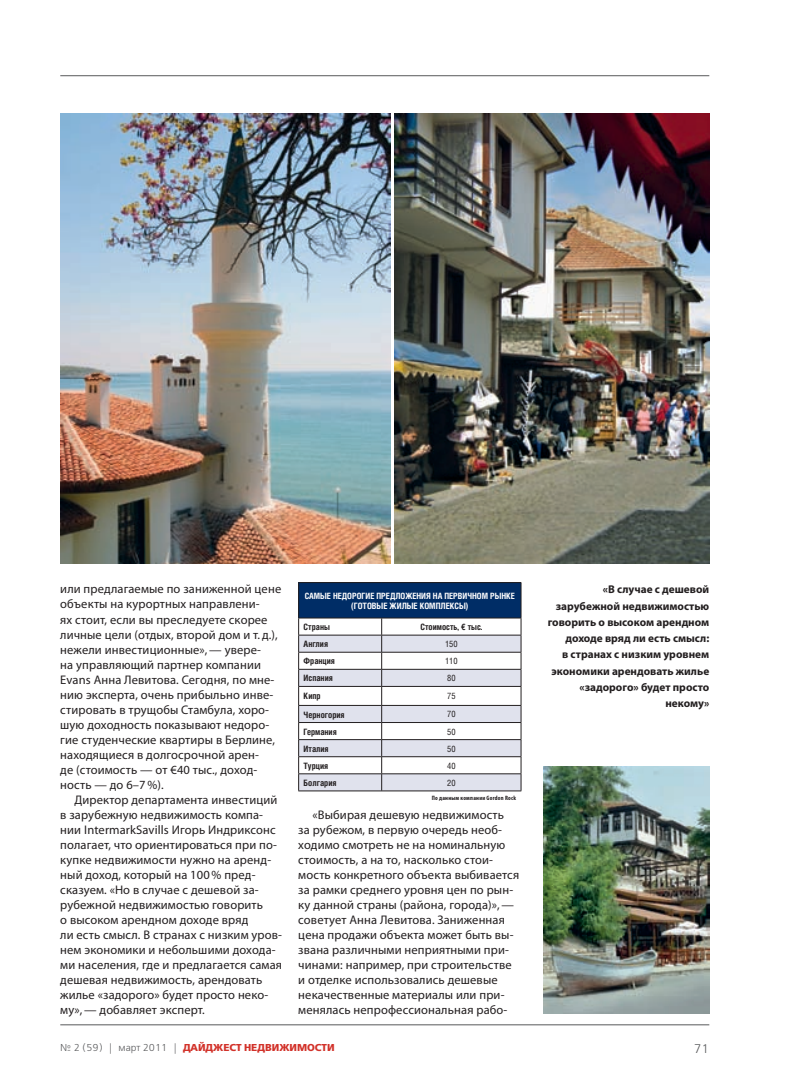
<style>
.page{position:relative;width:798px;height:1088px;background:#fff}
.page>*{position:absolute;margin:0;border:0;box-sizing:border-box;transform-origin:0 0}
.t1{font:12.5px/15px "Myriad Pro";letter-spacing:.01em;color:#231f20}
.t2{font:12.5px "Free Set Light C";color:#57585a}
.t3{font:700 11.25px/16.2px "Myriad Pro";color:#231f20;text-align:right}
.t4{font:10px "Free Set Bold C";color:#d2322a}
.t5{font:700 8.75px "Helios Cond";color:#231f20}
.t6{font:700 8.75px "Helios Cond";color:#fff}
.t7{font:8.75px "Helios Cond";color:#231f20}
.t8{font:700 8.62px "Helios Cond";color:#fff}
.t9{font:700 condensed 6.25px "Myriad Pro";letter-spacing:.04em;color:#231f20}
.s1{font-family:"Free Set Light C";color:#57585a}
</style>
<div class="page">
<hr style="left:60px;top:1024px;width:649px;height:1px;background:#57585a">
<img style="left:60px;top:113px;width:330px;height:450px">
<img style="left:394px;top:113px;width:315px;height:450px">
<hr style="left:60px;top:75px;width:649px;height:1px;background:#57585a">
<div style="left:298px;top:582px;width:223px;height:36px;background:#002d66"></div>
<svg style="left:299px;top:636px;width:221px;height:154px;fill:#e0e2ed"></svg>
<hr style="left:298px;top:582px;width:83px;height:1px;background:#231f20">
<hr style="left:298px;top:583px;width:1px;height:35px;background:#231f20">
<hr style="left:381px;top:582px;width:140px;height:1px;background:#231f20">
<hr style="left:520px;top:583px;width:1px;height:35px;background:#231f20">
<hr style="left:298px;top:618px;width:83px;height:1px;background:#231f20">
<hr style="left:381px;top:618px;width:140px;height:1px;background:#231f20">
<hr style="left:298px;top:635px;width:83px;height:1px;background:#231f20">
<hr style="left:381px;top:635px;width:140px;height:1px;background:#231f20">
<hr style="left:298px;top:652px;width:83px;height:1px;background:#231f20">
<hr style="left:381px;top:652px;width:140px;height:1px;background:#231f20">
<hr style="left:298px;top:669px;width:83px;height:1px;background:#231f20">
<hr style="left:381px;top:669px;width:140px;height:1px;background:#231f20">
<hr style="left:298px;top:686px;width:83px;height:1px;background:#231f20">
<hr style="left:381px;top:686px;width:140px;height:1px;background:#231f20">
<hr style="left:298px;top:705px;width:83px;height:1px;background:#231f20">
<hr style="left:381px;top:705px;width:140px;height:1px;background:#231f20">
<hr style="left:298px;top:722px;width:83px;height:1px;background:#231f20">
<hr style="left:381px;top:722px;width:140px;height:1px;background:#231f20">
<hr style="left:298px;top:739px;width:83px;height:1px;background:#231f20">
<hr style="left:381px;top:739px;width:140px;height:1px;background:#231f20">
<hr style="left:298px;top:756px;width:83px;height:1px;background:#231f20">
<hr style="left:381px;top:756px;width:140px;height:1px;background:#231f20">
<hr style="left:298px;top:773px;width:83px;height:1px;background:#231f20">
<svg style="left:298px;top:618px;width:1px;height:172px"></svg>
<hr style="left:381px;top:773px;width:140px;height:1px;background:#231f20">
<svg style="left:381px;top:618px;width:1px;height:172px"></svg>
<svg style="left:520px;top:618px;width:1px;height:172px"></svg>
<hr style="left:298px;top:790px;width:223px;height:1px;background:#231f20">
<img style="left:543px;top:767px;width:166px;height:246px">
<p class="t1" style="left:60px;top:583px;width:222px">или предлагаемые по заниженной цене</p>
<p class="t1" style="left:60px;top:598px;width:201px">объекты на курортных направлени-</p>
<p class="t1" style="left:60px;top:613px;width:209px">ях стоит, если вы преследуете скорее</p>
<p class="t1" style="left:60px;top:628px;width:219px">личные цели (отдых, второй дом и т. д.),</p>
<p class="t1" style="left:60px;top:643px;width:202px">нежели инвестиционные», — увере-</p>
<p class="t1" style="left:60px;top:658px;width:202px">на управляющий партнер компании</p>
<p class="t1" style="left:60px;top:673px;width:215px">Evans Анна Левитова. Сегодня, по мне-</p>
<p class="t1" style="left:60px;top:688px;width:214px">нию эксперта, очень прибыльно инве-</p>
<p class="t1" style="left:60px;top:703px;width:210px">стировать в трущобы Стамбула, хоро-</p>
<p class="t1" style="left:60px;top:718px;width:210px">шую доходность показывают недоро-</p>
<p class="t1" style="left:60px;top:733px;width:216px">гие студенческие квартиры в Берлине,</p>
<p class="t1" style="left:60px;top:748px;width:200px">находящиеся в долгосрочной арен-</p>
<p class="t1" style="left:60px;top:763px;width:198px">де (стоимость — от €40 тыс., доход-</p>
<p class="t1" style="left:60px;top:778px;width:105px">ность — до 6–7 %).</p>
<p class="t1" style="left:74px;top:793px;width:204px">Директор департамента инвестиций</p>
<p class="t1" style="left:60px;top:808px;width:204px">в зарубежную недвижимость компа-</p>
<p class="t1" style="left:60px;top:823px;width:217px">нии IntermarkSavills Игорь Индриксонс</p>
<p class="t1" style="left:60px;top:838px;width:218px">полагает, что ориентироваться при по-</p>
<p class="t1" style="left:60px;top:853px;width:212px">купке недвижимости нужно на аренд-</p>
<p class="t1" style="left:60px;top:868px;width:197px">ный доход, который на 100 % пред-</p>
<p class="t1" style="left:60px;top:883px;width:200px">сказуем. «Но в случае с дешевой за-</p>
<p class="t1" style="left:60px;top:898px;width:204px">рубежной недвижимостью говорить</p>
<p class="t1" style="left:60px;top:913px;width:189px">о высоком арендном доходе вряд</p>
<p class="t1" style="left:60px;top:928px;width:223px">ли есть смысл. В странах с низким уров-</p>
<p class="t1" style="left:60px;top:943px;width:217px">нем экономики и небольшими дохода-</p>
<p class="t1" style="left:60px;top:958px;width:223px">ми населения, где и предлагается самая</p>
<p class="t1" style="left:60px;top:973px;width:203px">дешевая недвижимость, арендовать</p>
<p class="t1" style="left:60px;top:988px;width:209px">жилье «задорого» будет просто неко-</p>
<p class="t1" style="left:60px;top:1003px;width:146px">му», — добавляет эксперт.</p>
<p class="t8" style="left:304px;top:592px;width:212px">САМЫЕ НЕДОРОГИЕ ПРЕДЛОЖЕНИЯ НА ПЕРВИЧНОМ РЫНКЕ</p>
<p class="t6" style="left:351px;top:603px;width:119px">(ГОТОВЫЕ ЖИЛЫЕ КОМПЛЕКСЫ)</p>
<p class="t5" style="left:303px;top:624px;width:28px">Страны</p>
<p class="t5" style="left:420px;top:624px;width:63px">Стоимость, € тыс.</p>
<p class="t5" style="left:303px;top:641px;width:26px">Англия</p>
<p class="t7" style="left:445px;top:641px;width:14px">150</p>
<p class="t5" style="left:303px;top:658px;width:33px">Франция</p>
<p class="t7" style="left:445px;top:658px;width:14px">110</p>
<p class="t5" style="left:303px;top:675px;width:31px">Испания</p>
<p class="t7" style="left:447px;top:675px;width:10px">80</p>
<p class="t5" style="left:303px;top:693px;width:18px">Кипр</p>
<p class="t7" style="left:447px;top:693px;width:10px">75</p>
<p class="t5" style="left:303px;top:711px;width:43px">Черногория</p>
<p class="t7" style="left:447px;top:711px;width:10px">70</p>
<p class="t5" style="left:303px;top:728px;width:35px">Германия</p>
<p class="t7" style="left:447px;top:728px;width:10px">50</p>
<p class="t5" style="left:303px;top:745px;width:26px">Италия</p>
<p class="t7" style="left:447px;top:745px;width:10px">50</p>
<p class="t5" style="left:303px;top:762px;width:26px">Турция</p>
<p class="t7" style="left:447px;top:762px;width:10px">40</p>
<p class="t5" style="left:303px;top:779px;width:34px">Болгария</p>
<p class="t7" style="left:447px;top:779px;width:10px">20</p>
<p class="t9" style="left:431px;top:796px;width:86px">По данным компании Gordon Rock</p>
<p class="t1" style="left:298px;top:808px;width:222px;text-indent:14px">«Выбирая дешевую недвижимость<br>за рубежом, в первую очередь необ&shy;ходимо смотреть не на номинальную стоимость, а на то, насколько стои&shy;мость конкретного объекта выбивается за рамки среднего уровня цен по рын&shy;ку данной страны (района, города)», — советует Анна Левитова. Заниженная цена продажи объекта может быть вы&shy;звана различными неприятными при&shy;чинами: например, при строительстве и отделке использовались дешевые некачественные материалы или при&shy;менялась непрофессиональная рабо-</p>
<p class="t3" style="left:547px;top:582px;width:163px">«В случае с дешевой зарубежной недвижимостью говорить о высоком арендном доходе вряд ли есть смысл:<br>в странах с низким уровнем экономики арендовать жилье «задорого» будет просто некому»</p>
<p class="t4" style="left:60px;top:1044px;width:276px"><span class="s1">№ 2 (59) | март 2011 |</span> ДАЙДЖЕСТ НЕДВИЖИМОСТИ</p>
<p class="t2" style="left:693px;top:1043px;width:17px">71</p>
</div>
